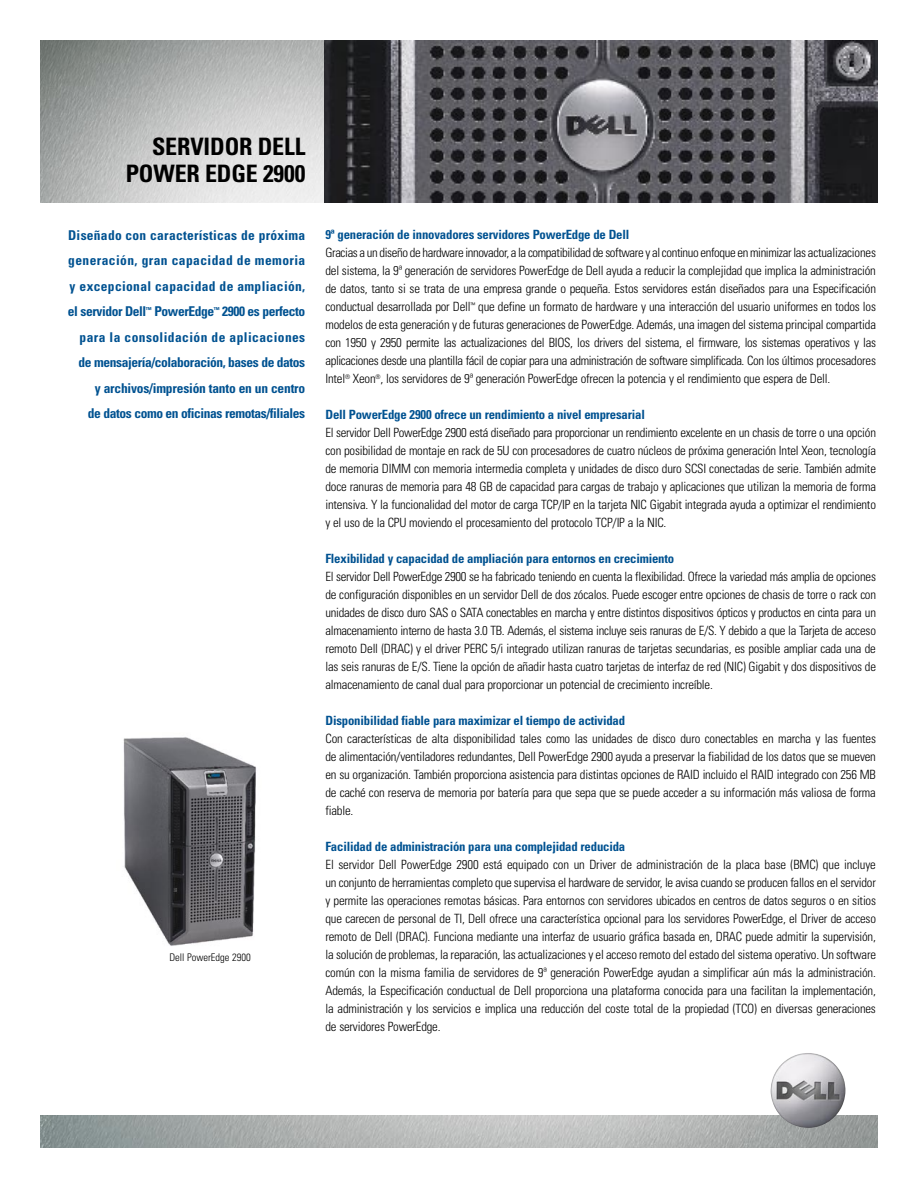
<style>
.page{position:relative;width:918px;height:1188px;background:#fff}
.page>*{position:absolute;margin:0;border:0;box-sizing:border-box;transform-origin:0 0}
.t1{font:700 condensed 24px/27px "Univers LT Std";letter-spacing:-.005em;color:#000;text-align:right}
.t2{font:700 condensed 13.5px/25.5px "Univers LT Std";letter-spacing:.02em;color:#005291;text-align:right}
.t3{font:300 condensed 12.75px/18px "Univers LT Std";letter-spacing:-.015em;color:#000;text-align:justify}
.t4{font:700 condensed 12.75px "Univers LT Std";letter-spacing:-.015em;color:#005291}
.t5{font:300 condensed 10.5px "Univers LT Std";color:#000}
</style>
<div class="page">
<img style="left:40px;top:40px;width:838px;height:163px">
<img style="left:123px;top:737px;width:133px;height:209px">
<svg style="left:324px;top:40px;width:554px;height:162px;background:#525156"></svg>
<img style="left:40px;top:1115px;width:838px;height:33px">
<img style="left:771px;top:1053px;width:75px;height:75px">
<h1 class="t1" style="left:126px;top:133px;width:181px">Servidor Dell<br>Power Edge 2900</h1>
<p class="t2" style="left:68px;top:222px;width:239px">Diseñado con características de próxima generación, gran capacidad de memoria y excepcional capacidad de ampliación, el servidor Dell<sup>™</sup> PowerEdge<sup>™</sup> 2900 es perfecto para la consolidación de aplicaciones de mensajería/colaboración, bases de datos<br>y archivos/impresión tanto en un centro<br>de datos como en oficinas remotas/filiales</p>
<p class="t4" style="left:326px;top:227px;width:305px">9ª generación de innovadores servidores PowerEdge de Dell</p>
<p class="t3" style="left:326px;top:244px;width:552px">Gracias a un diseño de hardware innovador, a la compatibilidad de software y al continuo enfoque en minimizar las actualizaciones del sistema, la 9ª generación de servidores PowerEdge de Dell ayuda a reducir la complejidad que implica la administración de datos, tanto si se trata de una empresa grande o pequeña. Estos servidores están diseñados para una Especificación conductual desarrollada por Dell<sup>™</sup> que define un formato de hardware y una interacción del usuario uniformes en todos los modelos de esta generación y de futuras generaciones de PowerEdge. Además, una imagen del sistema principal compartida con 1950 y 2950 permite las actualizaciones del BIOS, los drivers del sistema, el firmware, los sistemas operativos y las aplicaciones desde una plantilla fácil de copiar para una administración de software simplificada. Con los últimos procesadores Intel<sup>®</sup> Xeon<sup>®</sup>, los servidores de 9ª generación PowerEdge ofrecen la potencia y el rendimiento que espera de Dell.</p>
<p class="t4" style="left:326px;top:407px;width:321px">Dell PowerEdge 2900 ofrece un rendimiento a nivel empresarial</p>
<p class="t3" style="left:326px;top:424px;width:552px">El servidor Dell PowerEdge 2900 está diseñado para proporcionar un rendimiento excelente en un chasis de torre o una opción con posibilidad de montaje en rack de 5U con procesadores de cuatro núcleos de próxima generación Intel Xeon, tecnología de memoria DIMM con memoria intermedia completa y unidades de disco duro SCSI conectadas de serie. También admite doce ranuras de memoria para 48 GB de capacidad para cargas de trabajo y aplicaciones que utilizan la memoria de forma intensiva. Y la funcionalidad del motor de carga TCP/IP en la tarjeta NIC Gigabit integrada ayuda a optimizar el rendimiento y el uso de la CPU moviendo el procesamiento del protocolo TCP/IP a la NIC.</p>
<p class="t4" style="left:326px;top:551px;width:350px">Flexibilidad y capacidad de ampliación para entornos en crecimiento</p>
<p class="t3" style="left:325px;top:568px;width:552px">El servidor Dell PowerEdge 2900 se ha fabricado teniendo en cuenta la flexibilidad. Ofrece la variedad más amplia de opciones de configuración disponibles en un servidor Dell de dos zócalos. Puede escoger entre opciones de chasis de torre o rack con unidades de disco duro SAS o SATA conectables en marcha y entre distintos dispositivos ópticos y productos en cinta para un almacenamiento interno de hasta 3.0 TB. Además, el sistema incluye seis ranuras de E/S. Y debido a que la Tarjeta de acceso remoto Dell (DRAC) y el driver PERC 5/i integrado utilizan ranuras de tarjetas secundarias, es posible ampliar cada una de las seis ranuras de E/S. Tiene la opción de añadir hasta cuatro tarjetas de interfaz de red (NIC) Gigabit y dos dispositivos de almacenamiento de canal dual para proporcionar un potencial de crecimiento increíble.</p>
<p class="t4" style="left:325px;top:713px;width:301px">Disponibilidad fiable para maximizar el tiempo de actividad</p>
<p class="t3" style="left:325px;top:730px;width:552px">Con características de alta disponibilidad tales como las unidades de disco duro conectables en marcha y las fuentes de alimentación/ventiladores redundantes, Dell PowerEdge 2900 ayuda a preservar la fiabilidad de los datos que se mueven en su organización. También proporciona asistencia para distintas opciones de RAID incluido el RAID integrado con 256 MB de caché con reserva de memoria por batería para que sepa que se puede acceder a su información más valiosa de forma fiable.</p>
<p class="t4" style="left:325px;top:839px;width:301px">Facilidad de administración para una complejidad reducida</p>
<p class="t3" style="left:325px;top:856px;width:552px">El servidor Dell PowerEdge 2900 está equipado con un Driver de administración de la placa base (BMC) que incluye un conjunto de herramientas completo que supervisa el hardware de servidor, le avisa cuando se producen fallos en el servidor y permite las operaciones remotas básicas. Para entornos con servidores ubicados en centros de datos seguros o en sitios que carecen de personal de TI, Dell ofrece una característica opcional para los servidores PowerEdge, el Driver de acceso remoto de Dell (DRAC). Funciona mediante una interfaz de usuario gráfica basada en, DRAC puede admitir la supervisión, la solución de problemas, la reparación, las actualizaciones y el acceso remoto del estado del sistema operativo. Un software común con la misma familia de servidores de 9ª generación PowerEdge ayudan a simplificar aún más la administración.<br>Además, la Especificación conductual de Dell proporciona una plataforma conocida para una facilitan la implementación, la administración y los servicios e implica una reducción del coste total de la propiedad (TCO) en diversas generaciones de servidores PowerEdge.</p>
<p class="t5" style="left:169px;top:951px;width:83px">Dell PowerEdge 2900</p>
</div>
